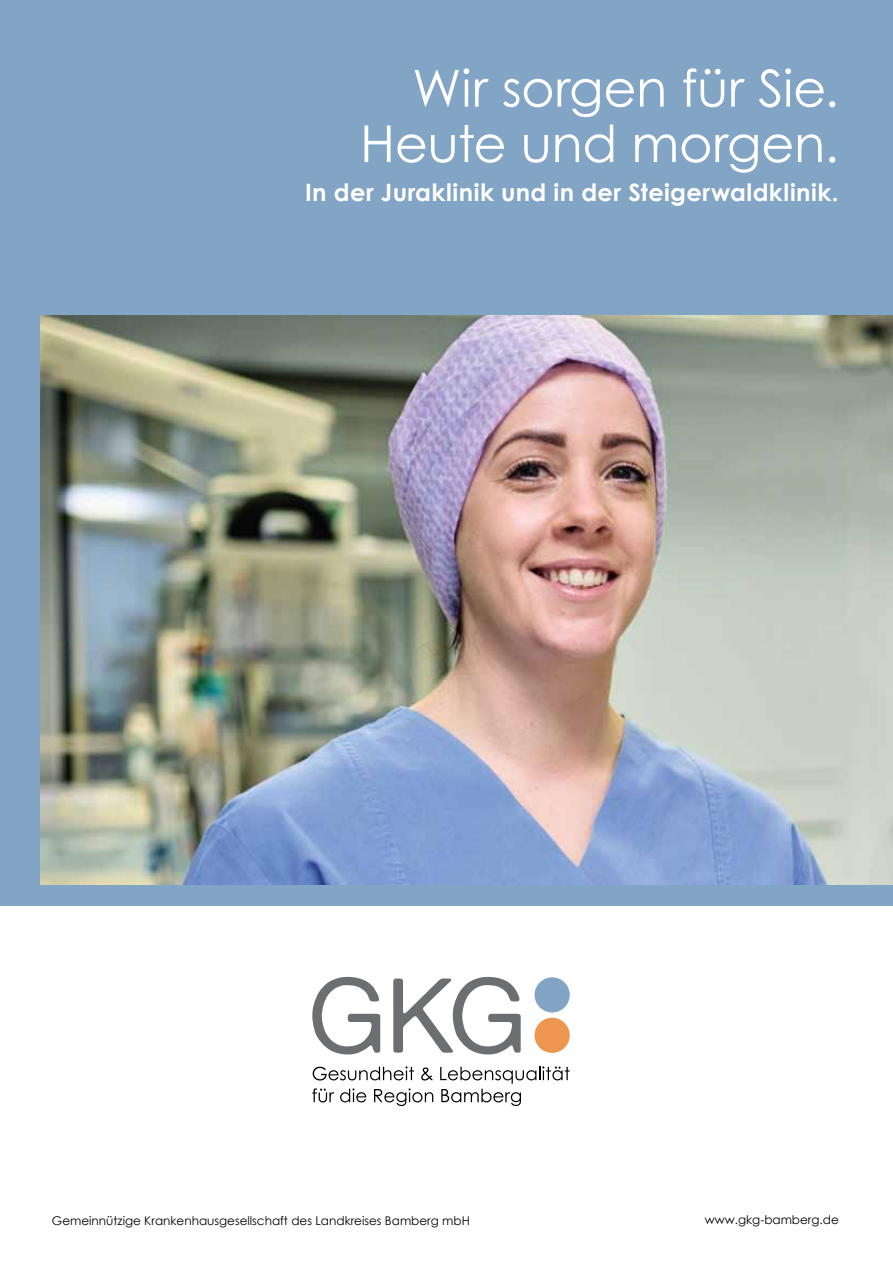
<style>
.page{position:relative;width:893px;height:1263px;background:#fff}
.page>*{position:absolute;margin:0;border:0;box-sizing:border-box;transform-origin:0 0}
.t1{font:51px/55.5px "Century Gothic";letter-spacing:-.005em;color:#fff;text-align:right}
.t2{font:700 24px "Century Gothic";letter-spacing:.02em;color:#fff}
.t3{font:12px "Century Gothic";color:#000}
</style>
<div class="page">
<div style="left:0;top:0;width:893px;height:906px;background:#82a4c5"></div>
<div style="left:535px;top:1018px;width:35px;height:35px;background:#ec964f;border-radius:50%"></div>
<div style="left:535px;top:977px;width:35px;height:35px;background:#82a4c5;border-radius:50%"></div>
<svg style="left:313px;top:1066px;width:101px;height:14px"></svg>
<svg style="left:421px;top:1067px;width:12px;height:13px"></svg>
<svg style="left:312px;top:1088px;width:22px;height:14px"></svg>
<svg style="left:340px;top:1088px;width:26px;height:14px"></svg>
<svg style="left:374px;top:1088px;width:59px;height:18px"></svg>
<svg style="left:440px;top:1066px;width:130px;height:40px"></svg>
<svg style="left:312px;top:977px;width:68px;height:78px"></svg>
<svg style="left:393px;top:977px;width:128px;height:78px"></svg>
<img style="left:41px;top:315px;width:852px;height:570px">
<h1 class="t1" style="left:360px;top:65px;width:480px">Wir sorgen für Sie.<br>Heute und morgen.</h1>
<h2 class="t2" style="left:305px;top:183px;width:535px">In der Juraklinik und in der Steigerwaldklinik.</h2>
<p class="t3" style="left:52px;top:1215px;width:420px">Gemeinnützige Krankenhausgesellschaft des Landkreises Bamberg mbH</p>
<p class="t3" style="left:705px;top:1214px;width:136px">www.gkg-bamberg.de</p>
</div>
